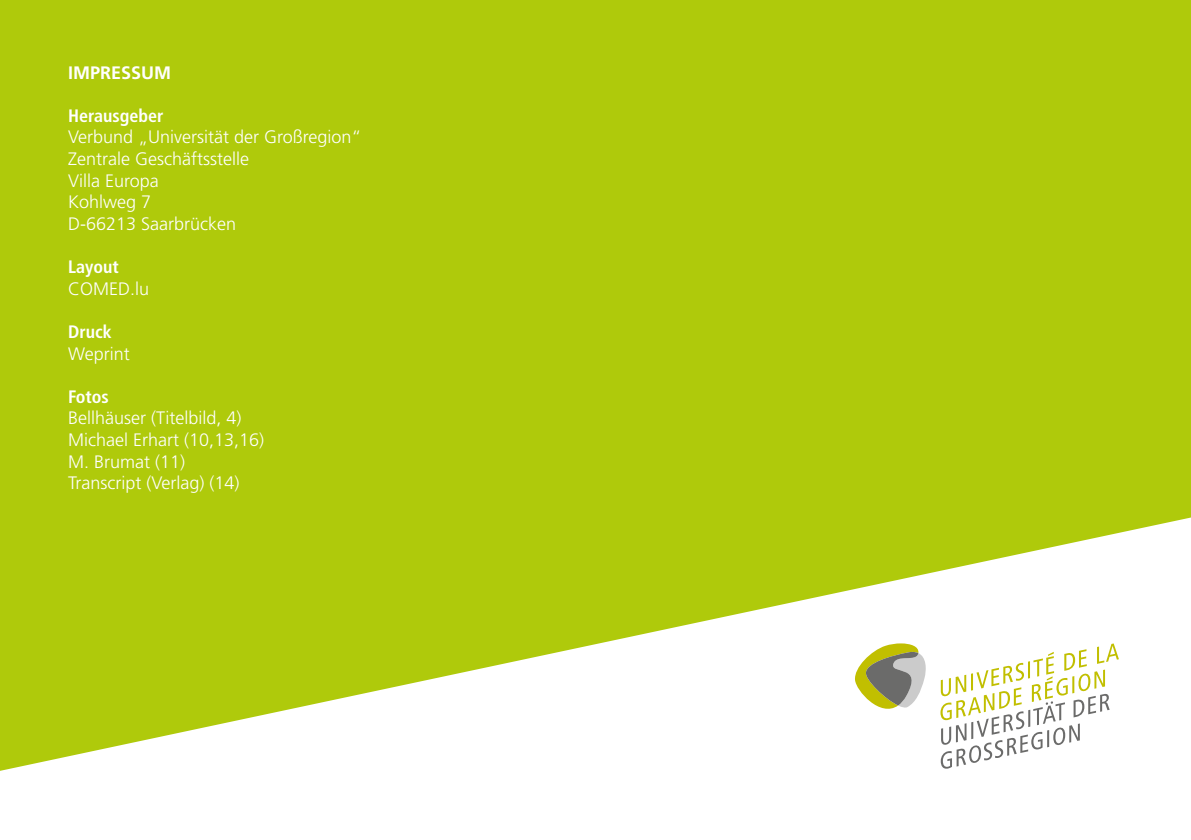
<style>
.page{position:relative;width:1191px;height:840px;background:#fff}
.page>*{position:absolute;margin:0;border:0;box-sizing:border-box;transform-origin:0 0}
.t1{font:300 18px/21.6px "Frutiger";color:#fff}
.t2{font:700 condensed 18px "Frutiger";color:#fff}
.t3{font:700 18px "Frutiger";color:#fff}
</style>
<div class="page">
<div style="left:0;top:0;width:1191px;height:839px;background:#afca0b"></div>
<svg style="left:0;top:517px;width:1191px;height:322px;fill:#fff"></svg>
<div style="left:854px;top:643px;width:265px;height:126px;background:#fff"></div>
<svg style="left:940px;top:643px;width:179px;height:126px"></svg>
<svg style="left:855px;top:643px;width:71px;height:66px"></svg>
<p class="t3" style="left:68px;top:62px;width:105px">IMPRESSUM</p>
<p class="t2" style="left:68px;top:105px;width:97px">Herausgeber</p>
<p class="t1" style="left:68px;top:126px;width:295px">Verbund „Universität der Großregion“<br>Zentrale Geschäftsstelle<br>Villa Europa<br>Kohlweg 7<br>D-66213 Saarbrücken</p>
<p class="t2" style="left:68px;top:256px;width:52px">Layout</p>
<p class="t1" style="left:68px;top:277px;width:83px">COMED.lu</p>
<p class="t2" style="left:68px;top:321px;width:45px">Druck</p>
<p class="t1" style="left:68px;top:342px;width:63px">Weprint</p>
<p class="t2" style="left:68px;top:386px;width:42px">Fotos</p>
<p class="t1" style="left:68px;top:407px;width:198px">Bellhäuser (Titelbild, 4)<br>Michael Erhart (10,13,16)<br>M. Brumat (11)<br>Transcript (Verlag) (14)</p>
</div>
